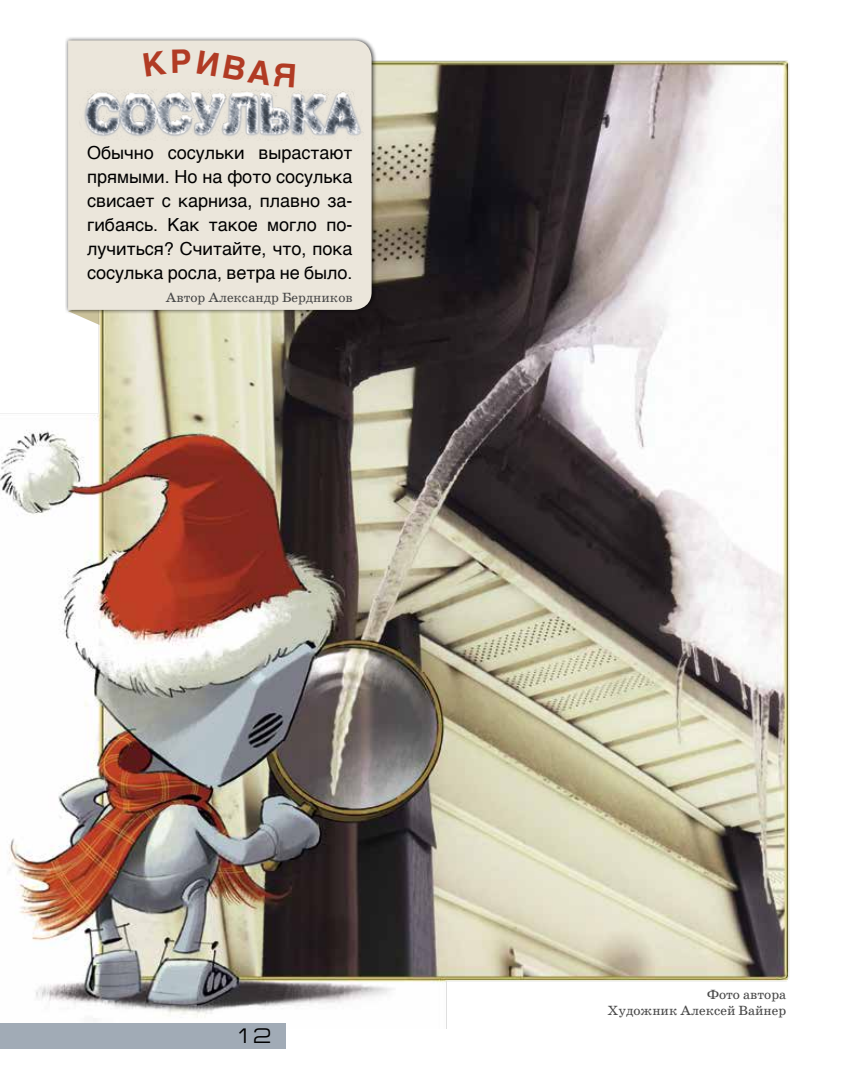
<style>
.page{position:relative;width:851px;height:1085px;background:#fff}
.page>*{position:absolute;margin:0;border:0;box-sizing:border-box;transform-origin:0 0}
.t1{font:21px "Europe Ext";color:#000}
.t2{font:18px/24px "Helvetica";color:#000;text-align:justify}
.t3{font:13.5px/16.2px "School Book AC";color:#484848;text-align:right}
</style>
<div class="page">
<img style="left:0;top:60px;width:789px;height:968px">
<div style="left:0;top:1023px;width:285px;height:25px;background:#a1abb6"></div>
<div style="left:65px;top:36px;width:312px;height:278px;background:#000;opacity:.75"></div>
<div style="left:68px;top:40px;width:303px;height:270px;background:#ebe6db"></div>
<img style="left:79px;top:80px;width:285px;height:61px">
<svg style="left:143px;top:49px;width:47px;height:27px"></svg>
<div style="left:197px;top:50px;width:98px;height:37px;background:#ebe6db"></div>
<p class="t2" style="left:87px;top:141px;width:267px">Обычно сосульки вырастают прямыми. Но на фото сосулька свисает с карниза, плавно за&shy;гибаясь. Как такое могло по&shy;лучиться? Считайте, что, пока сосулька росла, ветра не было.</p>
<p class="t3" style="left:166px;top:290px;width:188px">Автор Александр Бердников</p>
<p class="t1" style="left:235px;top:1024px;width:38px">12</p>
<p class="t3" style="left:607px;top:986px;width:180px">Фото автора<br>Художник Алексей Вайнер</p>
</div>
